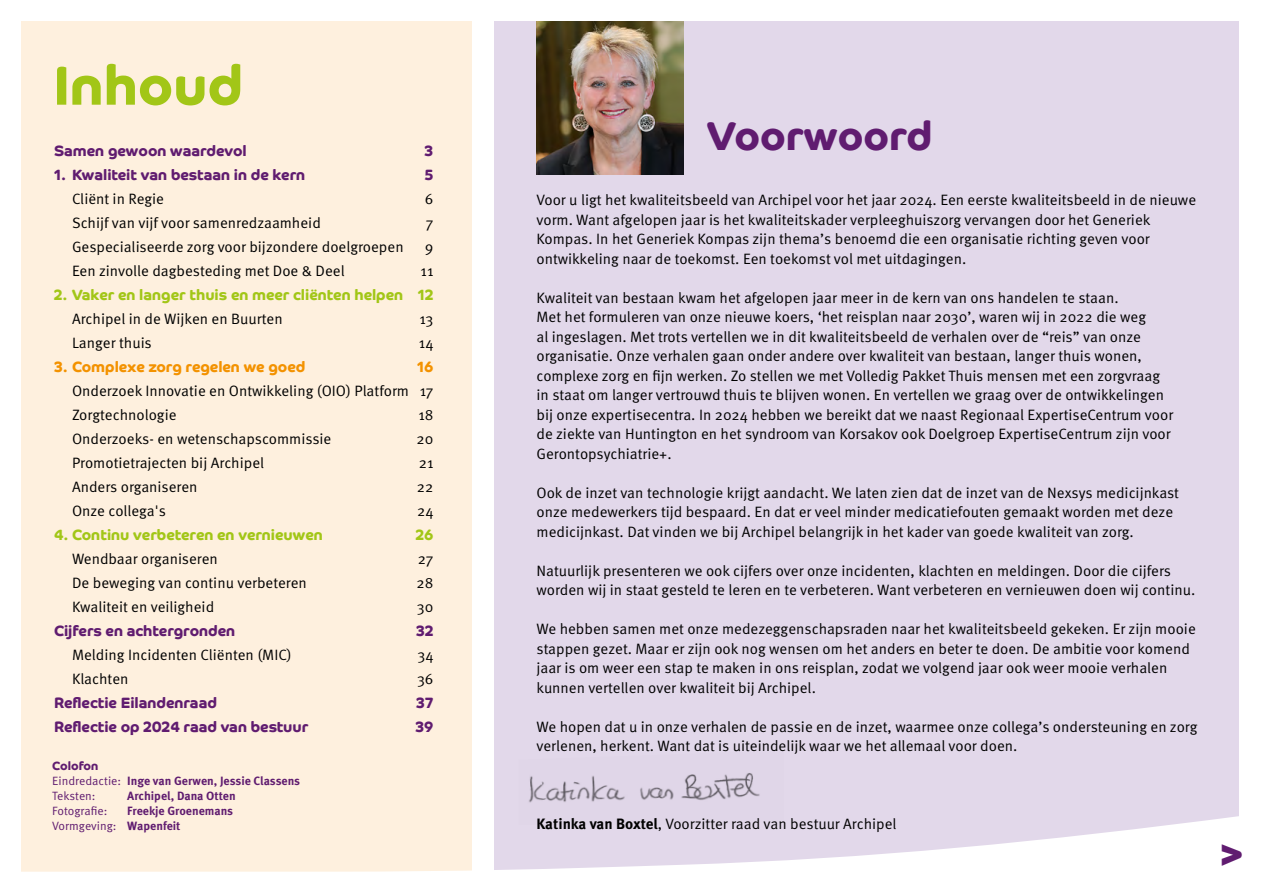
<style>
.page{position:relative;width:1263px;height:893px;background:#fff}
.page>*{position:absolute;margin:0;border:0;box-sizing:border-box;transform-origin:0 0}
.t1{font:700 55.5px "Co Headline";color:#a2c617}
.t2{font:700 40.5px "Co Headline";color:#601c70}
.t3{font:15px/19.5px "Meta Pro Norm";color:#000}
.t4{font:700 15px "Co Headline";color:#601c70}
.t5{font:700 15px "Co Headline";color:#a2c617}
.t6{font:700 15px "Co Headline";color:#f39200}
.t7{font:700 12px "Meta Pro";color:#601c70}
.t8{font:12px "Meta Pro Norm";color:#601c70}
.t9{font:700 12px "Co Headline";color:#601c70}
.s1{font-family:"Meta Pro Norm";font-weight:400}
.s2{font-family:"Meta Pro";font-weight:700}
</style>
<div class="page">
<div style="left:21px;top:21px;width:451px;height:851px;background:#fef0de"></div>
<div style="left:494px;top:21px;width:745px;height:851px;background:#e2d8ea"></div>
<img style="left:536px;top:22px;width:148px;height:152px">
<img style="left:529px;top:773px;width:231px;height:30px">
<svg style="left:175px;top:816px;width:1064px;height:56px"></svg>
<h1 class="t1" style="left:53px;top:53px;width:191px">Inhoud</h1>
<p class="t4" style="left:54px;top:142px;width:194px">Samen gewoon waardevol</p>
<p class="t4" style="left:425px;top:142px;width:10px">3</p>
<p class="t4" style="left:54px;top:166px;width:253px">1. Kwaliteit van bestaan in de kern</p>
<p class="t4" style="left:425px;top:166px;width:10px">5</p>
<p class="t3" style="left:72px;top:188px;width:94px">Cliënt in Regie</p>
<p class="t3" style="left:425px;top:188px;width:10px">6</p>
<p class="t3" style="left:72px;top:212px;width:250px">Schijf van vijf voor samenredzaamheid</p>
<p class="t3" style="left:426px;top:212px;width:9px">7</p>
<p class="t3" style="left:72px;top:236px;width:333px">Gespecialiseerde zorg voor bijzondere doelgroepen</p>
<p class="t3" style="left:425px;top:236px;width:10px">9</p>
<p class="t3" style="left:72px;top:260px;width:274px">Een zinvolle dagbesteding met Doe &amp; Deel</p>
<p class="t3" style="left:420px;top:260px;width:15px">11</p>
<p class="t5" style="left:54px;top:286px;width:381px">2. Vaker en langer thuis en meer cliënten helpen 12</p>
<p class="t3" style="left:72px;top:308px;width:212px">Archipel in de Wijken en Buurten</p>
<p class="t3" style="left:419px;top:308px;width:16px">13</p>
<p class="t3" style="left:72px;top:332px;width:81px">Langer thuis</p>
<p class="t3" style="left:419px;top:332px;width:16px">14</p>
<p class="t6" style="left:54px;top:358px;width:253px">3. Complexe zorg regelen we goed</p>
<p class="t6" style="left:417px;top:358px;width:18px">16</p>
<p class="t3" style="left:72px;top:377px;width:363px;line-height:24px">Onderzoek Innovatie en Ontwikkeling (OIO) Platform 17<br>Zorgtechnologie</p>
<p class="t3" style="left:418px;top:404px;width:17px">18</p>
<p class="t3" style="left:72px;top:428px;width:261px">Onderzoeks- en wetenschapscommissie</p>
<p class="t3" style="left:417px;top:428px;width:18px">20</p>
<p class="t3" style="left:72px;top:452px;width:194px">Promotietrajecten bij Archipel</p>
<p class="t3" style="left:419px;top:452px;width:16px">21</p>
<p class="t3" style="left:72px;top:476px;width:127px">Anders organiseren</p>
<p class="t3" style="left:417px;top:476px;width:18px">22</p>
<p class="t3" style="left:72px;top:500px;width:95px">Onze collega's</p>
<p class="t3" style="left:417px;top:500px;width:18px">24</p>
<p class="t5" style="left:54px;top:526px;width:270px">4. Continu verbeteren en vernieuwen</p>
<p class="t5" style="left:416px;top:526px;width:19px">26</p>
<p class="t3" style="left:72px;top:548px;width:147px">Wendbaar organiseren</p>
<p class="t3" style="left:418px;top:548px;width:17px">27</p>
<p class="t3" style="left:72px;top:572px;width:236px">De beweging van continu verbeteren</p>
<p class="t3" style="left:417px;top:572px;width:18px">28</p>
<p class="t3" style="left:72px;top:596px;width:144px">Kwaliteit en veiligheid</p>
<p class="t3" style="left:417px;top:596px;width:18px">30</p>
<p class="t4" style="left:54px;top:622px;width:183px">Cijfers en achtergronden</p>
<p class="t4" style="left:416px;top:622px;width:19px">32</p>
<p class="t3" style="left:72px;top:644px;width:221px">Melding Incidenten Cliënten (MIC)</p>
<p class="t3" style="left:417px;top:644px;width:18px">34</p>
<p class="t3" style="left:72px;top:668px;width:58px">Klachten</p>
<p class="t3" style="left:417px;top:668px;width:18px">36</p>
<p class="t4" style="left:54px;top:694px;width:164px">Reflectie Eilandenraad</p>
<p class="t4" style="left:416px;top:694px;width:19px">37</p>
<p class="t4" style="left:54px;top:718px;width:256px">Reflectie op 2024 raad van bestuur</p>
<p class="t4" style="left:415px;top:718px;width:20px">39</p>
<p class="t9" style="left:52px;top:759px;width:48px">Colofon</p>
<p class="t7" style="left:52px;top:771px;width:249px"><span class="s1">Eindredactie:</span> Inge van Gerwen, Jessie Classens</p>
<p class="t8" style="left:52px;top:787px;width:45px">Teksten:</p>
<p class="t7" style="left:127px;top:786px;width:110px">Archipel, Dana Otten</p>
<p class="t8" style="left:52px;top:802px;width:57px">Fotografie:</p>
<p class="t7" style="left:127px;top:801px;width:107px">Freekje Groenemans</p>
<p class="t8" style="left:52px;top:817px;width:130px">Vormgeving: <span class="s2">Wapenfeit</span></p>
<h2 class="t2" style="left:707px;top:112px;width:226px">Voorwoord</h2>
<p class="t3" style="left:536px;top:189px;width:661px">Voor u ligt het kwaliteitsbeeld van Archipel voor het jaar 2024. Een eerste kwaliteitsbeeld in de nieuwe vorm. Want afgelopen jaar is het kwaliteitskader verpleeghuiszorg vervangen door het Generiek Kompas. In het Generiek Kompas zijn thema’s benoemd die een organisatie richting geven voor ontwikkeling naar de toekomst. Een toekomst vol met uitdagingen.</p>
<p class="t3" style="left:536px;top:287px;width:638px">Kwaliteit van bestaan kwam het afgelopen jaar meer in de kern van ons handelen te staan.<br>Met het formuleren van onze nieuwe koers, ‘het reisplan naar 2030’, waren wij in 2022 die weg<br>al ingeslagen. Met trots vertellen we in dit kwaliteitsbeeld de verhalen over de “reis” van onze organisatie. Onze verhalen gaan onder andere over kwaliteit van bestaan, langer thuis wonen, complexe zorg en fijn werken. Zo stellen we met Volledig Pakket Thuis mensen met een zorgvraag in staat om langer vertrouwd thuis te blijven wonen. En vertellen we graag over de ontwikkelingen bij onze expertisecentra. In 2024 hebben we bereikt dat we naast Regionaal ExpertiseCentrum voor de ziekte van Huntington en het syndroom van Korsakov ook Doelgroep ExpertiseCentrum zijn voor Gerontopsychiatrie+.</p>
<p class="t3" style="left:536px;top:482px;width:644px">Ook de inzet van technologie krijgt aandacht. We laten zien dat de inzet van de Nexsys medicijnkast onze medewerkers tijd bespaard. En dat er veel minder medicatiefouten gemaakt worden met deze medicijnkast. Dat vinden we bij Archipel belangrijk in het kader van goede kwaliteit van zorg.</p>
<p class="t3" style="left:536px;top:560px;width:660px">Natuurlijk presenteren we ook cijfers over onze incidenten, klachten en meldingen. Door die cijfers worden wij in staat gesteld te leren en te verbeteren. Want verbeteren en vernieuwen doen wij continu.</p>
<p class="t3" style="left:536px;top:618px;width:661px">We hebben samen met onze medezeggenschapsraden naar het kwaliteitsbeeld gekeken. Er zijn mooie stappen gezet. Maar er zijn ook nog wensen om het anders en beter te doen. De ambitie voor komend jaar is om weer een stap te maken in ons reisplan, zodat we volgend jaar ook weer mooie verhalen kunnen vertellen over kwaliteit bij Archipel.</p>
<p class="t3" style="left:536px;top:716px;width:662px">We hopen dat u in onze verhalen de passie en de inzet, waarmee onze collega’s ondersteuning en zorg verlenen, herkent. Want dat is uiteindelijk waar we het allemaal voor doen.</p>
<p class="t3" style="left:536px;top:813px;width:362px"><span class="s2">Katinka van Boxtel</span>, Voorzitter raad van bestuur Archipel</p>
<h2 class="t2" style="left:1219px;top:832px;width:27px">&gt;</h2>
</div>
